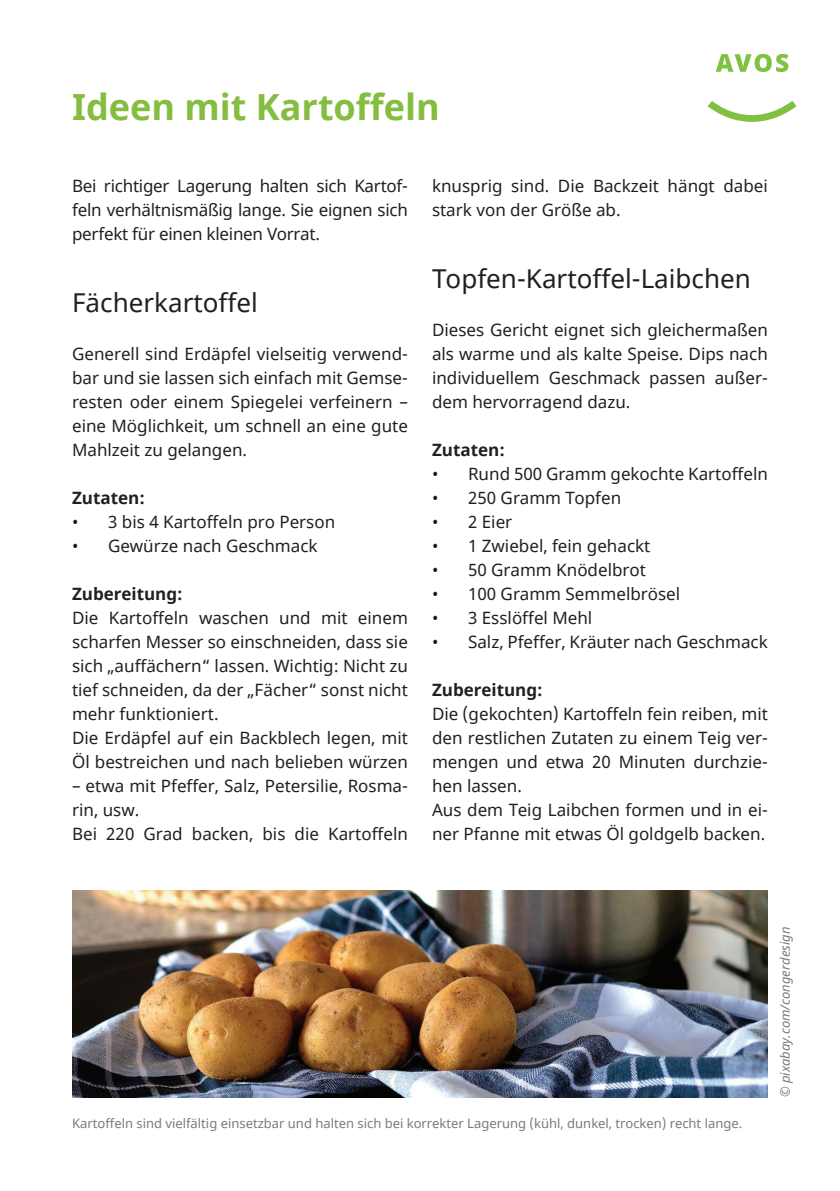
<style>
.page{position:relative;width:840px;height:1191px;background:#fff}
.page>*{position:absolute;margin:0;border:0;box-sizing:border-box;transform-origin:0 0}
.t1{font:700 36px "Noto Sans";color:#84bd40}
.t2{font:26px "Noto Sans";color:#231f20}
.t3{font:17px/24px "Noto Sans";color:#231f20}
.t4{font:700 17px "Noto Sans";color:#231f20}
.t5{font:13px "Noto Sans";color:#787a7d}
.t6{font:italic 13px "Noto Sans";color:#787a7d}
.s1{font-style:normal}
</style>
<div class="page">
<svg style="left:715px;top:54px;width:73px;height:18px"></svg>
<svg style="left:707px;top:101px;width:89px;height:21px"></svg>
<img style="left:72px;top:890px;width:695px;height:207px">
<h1 class="t1" style="left:72px;top:82px;width:369px">Ideen mit Kartoffeln</h1>
<p class="t3" style="left:72px;top:174px;width:337px;text-align:justify">Bei richtiger Lagerung halten sich Kartof&shy;feln verhältnismäßig lange. Sie eignen sich perfekt für einen kleinen Vorrat.</p>
<h2 class="t2" style="left:72px;top:285px;width:187px">Fächerkartoffel</h2>
<p class="t3" style="left:72px;top:342px;width:337px;text-align:justify">Generell sind Erdäpfel vielseitig verwend&shy;bar und sie lassen sich einfach mit Gemse&shy;resten oder einem Spiegelei verfeinern – eine Möglichkeit, um schnell an eine gute Mahlzeit zu gelangen.</p>
<p class="t4" style="left:72px;top:486px;width:74px">Zutaten:</p>
<p class="t3" style="left:72px;top:510px;width:264px">• 3 bis 4 Kartoffeln pro Person</p>
<p class="t3" style="left:72px;top:534px;width:247px">• Gewürze nach Geschmack</p>
<p class="t4" style="left:72px;top:582px;width:112px">Zubereitung:</p>
<p class="t3" style="left:72px;top:606px;width:337px">Die Kartoffeln waschen und mit einem scharfen Messer so einschneiden, dass sie sich „auffächern“ lassen. Wichtig: Nicht zu tief schneiden, da der „Fächer“ sonst nicht mehr funktioniert.<br>Die Erdäpfel auf ein Backblech legen, mit Öl bestreichen und nach belieben würzen</p>
<p class="t3" style="left:72px;top:775px;width:337px">– etwa mit Pfeffer, Salz, Petersilie, Rosma&shy;rin, usw.<br>Bei 220 Grad backen, bis die Kartoffeln</p>
<p class="t3" style="left:432px;top:175px;width:337px">knusprig sind. Die Backzeit hängt dabei stark von der Größe ab.</p>
<h2 class="t2" style="left:432px;top:261px;width:320px">Topfen-Kartoffel-Laibchen</h2>
<p class="t3" style="left:432px;top:318px;width:337px;text-align:justify">Dieses Gericht eignet sich gleichermaßen als warme und als kalte Speise. Dips nach individuellem Geschmack passen außer&shy;dem hervorragend dazu.</p>
<p class="t4" style="left:432px;top:438px;width:74px">Zutaten:</p>
<p class="t3" style="left:432px;top:462px;width:337px">• Rund 500 Gramm gekochte Kartoffeln</p>
<p class="t3" style="left:432px;top:486px;width:191px">• 250 Gramm Topfen</p>
<p class="t3" style="left:432px;top:510px;width:82px">• 2 Eier</p>
<p class="t3" style="left:432px;top:534px;width:220px">• 1 Zwiebel, fein gehackt</p>
<p class="t3" style="left:432px;top:558px;width:215px">• 50 Gramm Knödelbrot</p>
<p class="t3" style="left:432px;top:582px;width:249px">• 100 Gramm Semmelbrösel</p>
<p class="t3" style="left:432px;top:606px;width:162px">• 3 Esslöffel Mehl</p>
<p class="t3" style="left:432px;top:630px;width:337px">• Salz, Pfeffer, Kräuter nach Geschmack</p>
<p class="t4" style="left:432px;top:678px;width:112px">Zubereitung:</p>
<p class="t3" style="left:432px;top:703px;width:337px">Die (gekochten) Kartoffeln fein reiben, mit den restlichen Zutaten zu einem Teig ver&shy;mengen und etwa 20 Minuten durchzie&shy;hen lassen.<br>Aus dem Teig Laibchen formen und in ei&shy;ner Pfanne mit etwas Öl goldgelb backen.</p>
<p class="t5" style="left:72px;top:1114px;width:671px">Kartoffeln sind vielfältig einsetzbar und halten sich bei korrekter Lagerung (kühl, dunkel, trocken) recht lange.</p>
<p class="t6" style="left:775px;top:1097px;width:172px;rotate:-90deg"><span class="s1">©</span> pixabay.com/congerdesign</p>
</div>
